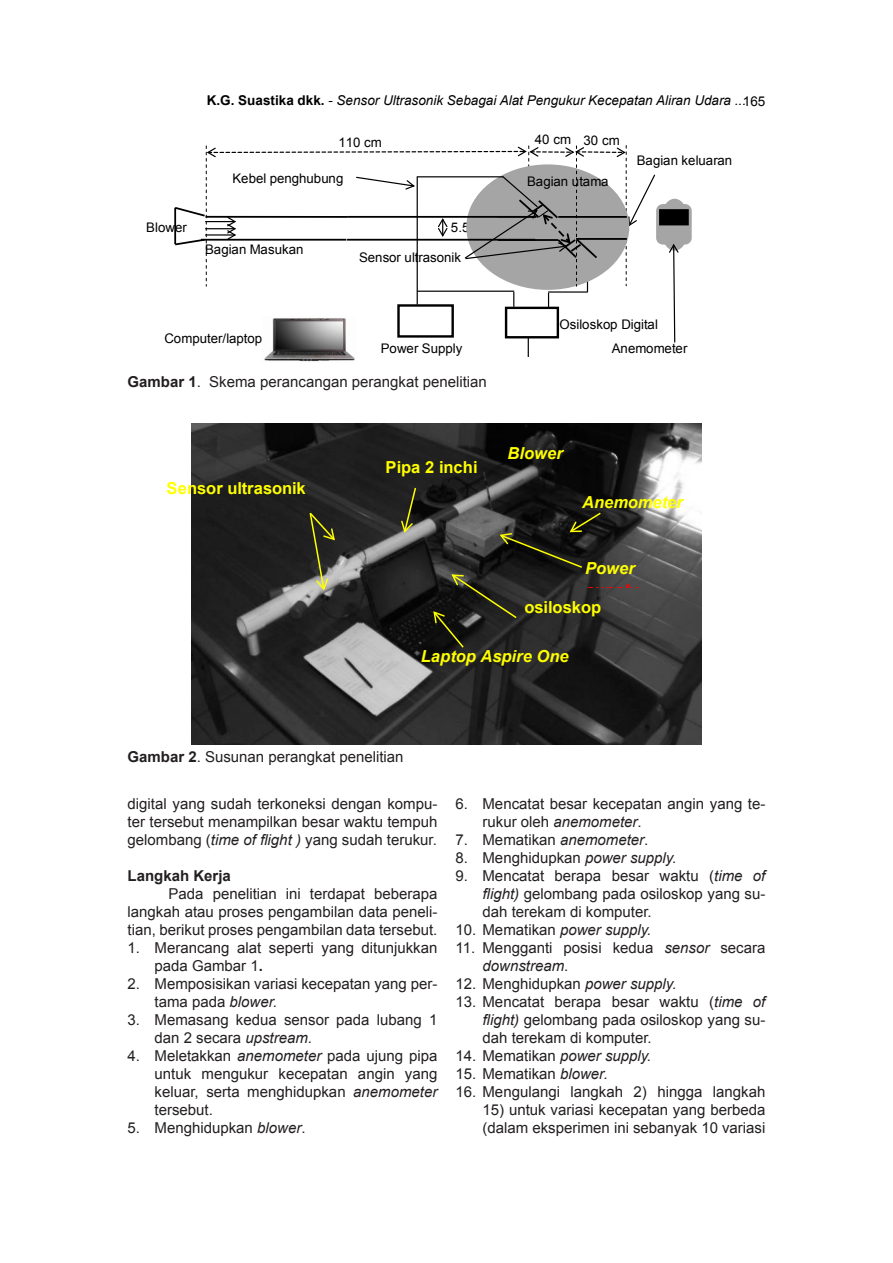
<style>
.page{position:relative;width:893px;height:1263px;background:#fff}
.page>*{position:absolute;margin:0;border:0;box-sizing:border-box;transform-origin:0 0}
.t1{font:700 16.5px "Arial";color:#ff0}
.t2{font:italic 700 16.5px "Arial";color:#ff0}
.t3{font:italic 700 16.5px/21.9px "Arial";color:#f00}
.ISI{font:15px/18px "Arial";color:#231f20}
.KETERANGAN_TABEL_GAM{font:15px "Arial";color:#231f20}
.Sub_Bab{font:700 15px "Arial";color:#231f20}
.t4{font:italic 13.5px "Arial";color:#000}
.t5{font:13.5px "Arial";color:#000}
.t6{font:13.2px "Arial";letter-spacing:.005em;color:#000}
.s1{font-weight:700;font-style:normal}
.s2{font-style:normal}
.s3{font-weight:700}
.s4{color:#ff0}
.s5{font-style:italic}
</style>
<div class="page">
<img style="left:191px;top:423px;width:511px;height:321px">
<div style="left:661px;top:200px;width:27px;height:49px;background:#a5a5a5;border-radius:50%"></div>
<div style="left:660px;top:199px;width:29px;height:52px;border:2px solid #a5a5a5;border-radius:50%"></div>
<div style="left:657px;top:205px;width:33px;height:38px;background:#a5a5a5;border-radius:6px"></div>
<div style="left:656px;top:204px;width:36px;height:41px;border:2px solid #a5a5a5;border-radius:6px"></div>
<div style="left:660px;top:210px;width:28px;height:14px;background:#000"></div>
<div style="left:659px;top:209px;width:30px;height:16px;border:2px solid #000"></div>
<svg style="left:668px;top:243px;width:12px;height:100px"></svg>
<hr style="left:587px;top:260px;width:1px;height:32px;background:#000">
<hr style="left:548px;top:291px;width:40px;height:2px;background:#000">
<hr style="left:417px;top:291px;width:97px;height:1px;background:#000">
<svg style="left:513px;top:292px;width:1px;height:15px"></svg>
<svg style="left:548px;top:293px;width:1px;height:14px"></svg>
<div style="left:505px;top:307px;width:54px;height:31px;border:2px solid #000"></div>
<div style="left:397px;top:304px;width:57px;height:34px;border:2px solid #000"></div>
<img style="left:264px;top:318px;width:91px;height:44px">
<svg style="left:528px;top:338px;width:1px;height:19px"></svg>
<hr style="left:417px;top:176px;width:1px;height:129px;background:#000">
<svg style="left:174px;top:145px;width:482px;height:141px"></svg>
<svg style="left:400px;top:486px;width:17px;height:48px"></svg>
<svg style="left:308px;top:511px;width:28px;height:81px;background:#55553c"></svg>
<svg style="left:432px;top:511px;width:170px;height:138px;background:#2a2a25"></svg>
<p class="t4" style="left:207px;top:92px;width:541px"><span class="s1">K.G. Suastika dkk.</span> <span class="s2">-</span> Sensor Ultrasonik Sebagai Alat Pengukur Kecepatan Aliran Udara ...</p>
<p class="t5" style="left:743px;top:92px;width:24px">165</p>
<p class="t6" style="left:146px;top:218px;width:42px">Blower</p>
<p class="t6" style="left:338px;top:133px;width:45px">110 cm</p>
<p class="t6" style="left:232px;top:169px;width:112px">Kebel penghubung</p>
<p class="t6" style="left:205px;top:240px;width:100px">Bagian Masukan</p>
<p class="t6" style="left:451px;top:218px;width:41px">5.5 cm</p>
<p class="t6" style="left:359px;top:248px;width:103px">Sensor ultrasonik</p>
<p class="t6" style="left:535px;top:131px;width:87px">40 cm 30 cm</p>
<p class="t6" style="left:527px;top:172px;width:83px">Bagian utama</p>
<p class="t6" style="left:637px;top:152px;width:97px">Bagian keluaran</p>
<p class="t6" style="left:164px;top:329px;width:99px">Computer/laptop</p>
<p class="t6" style="left:560px;top:316px;width:100px">Osiloskop Digital</p>
<p class="t6" style="left:381px;top:339px;width:83px">Power Supply</p>
<p class="t6" style="left:612px;top:339px;width:77px">Anemometer</p>
<p class="KETERANGAN_TABEL_GAM" style="left:128px;top:372px;width:361px"><span class="s3">Gambar 1</span>. Skema perancangan perangkat penelitian</p>
<p class="t1" style="left:167px;top:477px;width:141px">Sensor ultrasonik</p>
<p class="t1" style="left:386px;top:456px;width:94px">Pipa 2 inchi</p>
<p class="t2" style="left:508px;top:442px;width:57px">Blower</p>
<p class="t2" style="left:582px;top:492px;width:102px">Anemometer</p>
<p class="t3" style="left:585px;top:558px;width:55px"><span class="s4">Power </span>supply</p>
<p class="t1" style="left:524px;top:596px;width:78px">osiloskop</p>
<p class="t2" style="left:421px;top:645px;width:149px">Laptop Aspire One</p>
<p class="KETERANGAN_TABEL_GAM" style="left:128px;top:747px;width:277px"><span class="s3">Gambar 2</span>. Susunan perangkat penelitian</p>
<p class="ISI" style="left:128px;top:795px;width:311px;text-align:justify">digital yang sudah terkoneksi dengan kompu&shy;ter tersebut menampilkan besar waktu tempuh gelombang (<span class="s5">time of flight )</span> yang sudah terukur.</p>
<p class="Sub_Bab" style="left:128px;top:865px;width:105px">Langkah Kerja</p>
<p class="ISI" style="left:128px;top:885px;width:311px;text-align:justify;text-indent:41px">Pada penelitian ini terdapat beberapa langkah atau proses pengambilan data peneli&shy;tian, berikut proses pengambilan data tersebut.</p>
<p class="ISI" style="left:155px;top:939px;width:284px;text-indent:-27px">1. Merancang alat seperti yang ditunjukkan pada Gambar 1<span class="s3">.</span></p>
<p class="ISI" style="left:155px;top:975px;width:284px;text-indent:-27px">2. Memposisikan variasi kecepatan yang per&shy;tama pada <span class="s5">blower.</span></p>
<p class="ISI" style="left:155px;top:1011px;width:284px;text-indent:-27px">3. Memasang kedua sensor pada lubang 1 dan 2 secara <span class="s5">upstream.</span></p>
<p class="ISI" style="left:155px;top:1047px;width:284px;text-align:justify;text-indent:-27px">4. Meletakkan <span class="s5">anemometer</span> pada ujung pipa untuk mengukur kecepatan angin yang keluar, serta menghidupkan <span class="s5">anemometer </span>tersebut.</p>
<p class="ISI" style="left:128px;top:1119px;width:179px">5. Menghidupkan <span class="s5">blower</span>.</p>
<p class="ISI" style="left:482px;top:795px;width:284px;text-indent:-27px">6. Mencatat besar kecepatan angin yang te&shy;rukur oleh <span class="s5">anemometer</span>.</p>
<p class="ISI" style="left:455px;top:831px;width:194px">7. Mematikan <span class="s5">anemometer</span>.</p>
<p class="ISI" style="left:455px;top:849px;width:223px">8. Menghidupkan <span class="s5">power supply.</span></p>
<p class="ISI" style="left:482px;top:867px;width:284px;text-align:justify;text-indent:-27px">9. Mencatat berapa besar waktu (<span class="s5">time of flight)</span> gelombang pada osiloskop yang su&shy;dah terekam di komputer.</p>
<p class="ISI" style="left:455px;top:921px;width:197px">10. Mematikan <span class="s5">power supply.</span></p>
<p class="ISI" style="left:482px;top:939px;width:284px;text-indent:-27px">11. Mengganti posisi kedua <span class="s5">sensor</span> secara <span class="s5">downstream</span>.</p>
<p class="ISI" style="left:455px;top:975px;width:223px">12. Menghidupkan <span class="s5">power supply.</span></p>
<p class="ISI" style="left:482px;top:993px;width:284px;text-align:justify;text-indent:-27px">13. Mencatat berapa besar waktu (<span class="s5">time of flight)</span> gelombang pada osiloskop yang su&shy;dah terekam di komputer.</p>
<p class="ISI" style="left:455px;top:1047px;width:197px">14. Mematikan <span class="s5">power supply.</span></p>
<p class="ISI" style="left:455px;top:1065px;width:154px">15. Mematikan <span class="s5">blower.</span></p>
<p class="ISI" style="left:455px;top:1083px;width:311px">16. Mengulangi langkah 2) hingga langkah</p>
<p class="ISI" style="left:482px;top:1101px;width:284px">15) untuk variasi kecepatan yang berbeda (dalam eksperimen ini sebanyak 10 variasi</p>
</div>
